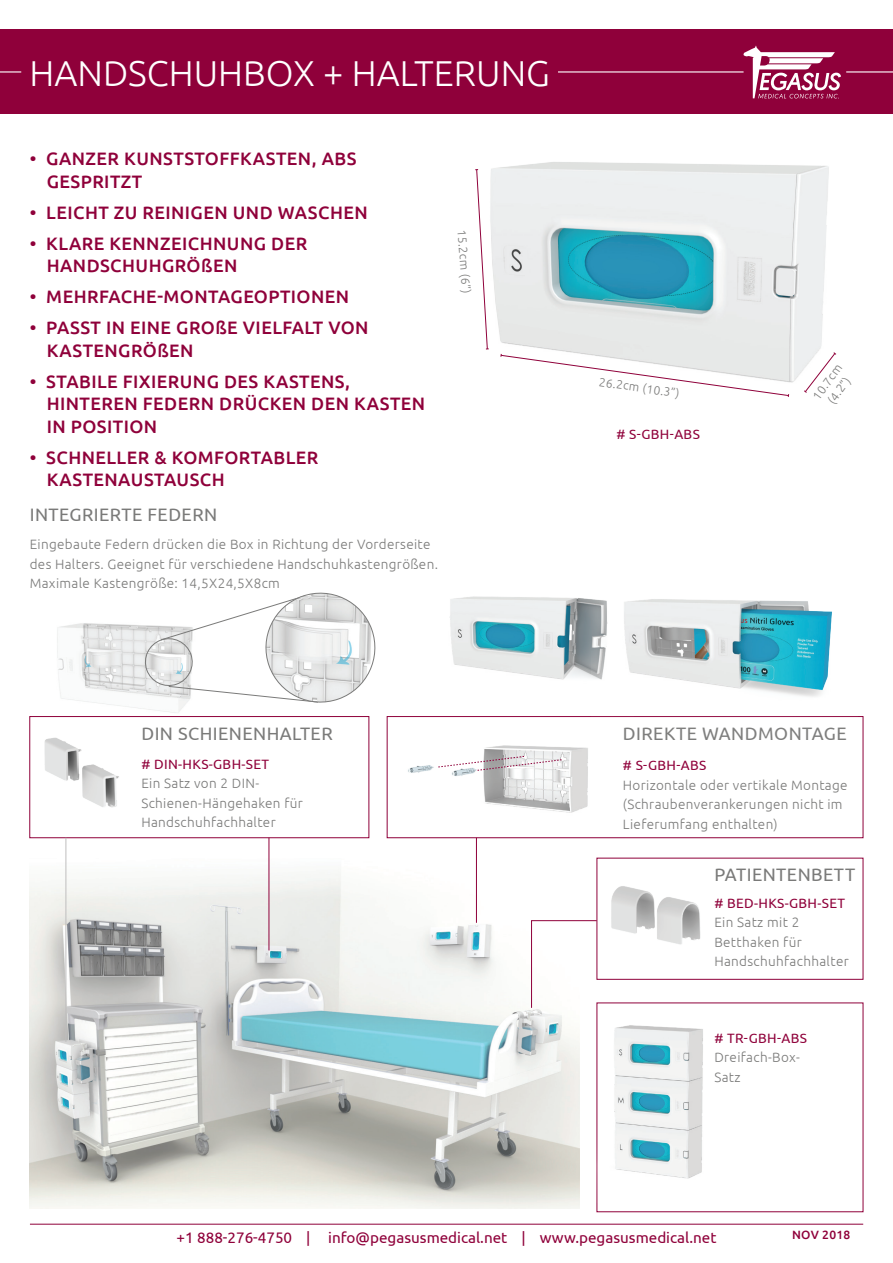
<style>
.page{position:relative;width:893px;height:1263px;background:#fff}
.page>*{position:absolute;margin:0;border:0;box-sizing:border-box;transform-origin:0 0}
.t1{font:300 36px "Ubuntu";color:#fff}
.t2{font:500 18px/22.5px "Ubuntu";letter-spacing:.025em;color:#8f003a}
.t3{font:18px "Ubuntu";letter-spacing:.025em;color:#7a7a79}
.t4{font:15.3px "Ubuntu";color:#8f003a}
.t5{font:300 13.5px/19.5px "Ubuntu";letter-spacing:.025em;color:#7a7a79}
.t6{font:13.5px "Ubuntu";letter-spacing:.025em;color:#8f003a}
.t7{font:300 12px/14.4px "Ubuntu";color:#7a7a79;text-align:center}
.t8{font:500 12px "Ubuntu";letter-spacing:.025em;color:#8f003a}
</style>
<div class="page">
<div style="left:30px;top:716px;width:339px;height:122px;border:1px solid #8f003a"></div>
<img style="left:490px;top:162px;width:339px;height:233px">
<img style="left:30px;top:858px;width:550px;height:351px">
<div style="left:0;top:30px;width:893px;height:84px;background:#8f003a"></div>
<hr style="left:0;top:71px;width:21px;height:2px;background:#fff">
<img style="left:450px;top:596px;width:141px;height:75px">
<img style="left:57px;top:623px;width:124px;height:90px">
<svg style="left:142px;top:592px;width:234px;height:117px"></svg>
<svg style="left:803px;top:352px;width:33px;height:41px"></svg>
<svg style="left:500px;top:354px;width:289px;height:43px"></svg>
<svg style="left:475px;top:169px;width:14px;height:181px"></svg>
<img style="left:29px;top:721px;width:90px;height:115px">
<hr style="left:66px;top:838px;width:1px;height:204px;background:#bfbebe">
<hr style="left:269px;top:838px;width:1px;height:112px;background:#8f003a">
<hr style="left:476px;top:838px;width:1px;height:85px;background:#8f003a">
<img style="left:596px;top:868px;width:105px;height:99px">
<svg style="left:531px;top:920px;width:66px;height:88px"></svg>
<img style="left:384px;top:671px;width:241px;height:197px">
<img style="left:584px;top:1000px;width:137px;height:203px">
<img style="left:591px;top:599px;width:266px;height:141px">
<svg style="left:438px;top:756px;width:124px;height:15px"></svg>
<hr style="left:558px;top:71px;width:186px;height:2px;background:#fff">
<hr style="left:30px;top:1224px;width:833px;height:1px;background:#8f003a">
<hr style="left:846px;top:71px;width:47px;height:2px;background:#fff">
<svg style="left:743px;top:45px;width:98px;height:54px"></svg>
<h1 class="t1" style="left:29px;top:51px;width:522px">HANDSCHUHBOX + HALTERUNG</h1>
<h2 class="t2" style="left:47px;top:147px;width:311px;text-indent:-17px">• GANZER KUNSTSTOFFKASTEN, ABS<br>GESPRITZT</h2>
<h2 class="t2" style="left:30px;top:201px;width:339px">• LEICHT ZU REINIGEN UND WASCHEN</h2>
<h2 class="t2" style="left:47px;top:232px;width:262px;text-indent:-17px">• KLARE KENNZEICHNUNG DER<br>HANDSCHUHGRÖSEN</h2>
<h2 class="t2" style="left:30px;top:285px;width:321px">• MEHRFACHE-MONTAGEOPTIONEN</h2>
<h2 class="t2" style="left:47px;top:316px;width:323px;text-indent:-17px">• PASST IN EINE GROSE VIELFALT VON<br>KASTENGRÖSEN</h2>
<h2 class="t2" style="left:47px;top:370px;width:380px;text-indent:-17px">• STABILE FIXIERUNG DES KASTENS,<br>HINTEREN FEDERN DRÜCKEN DEN KASTEN<br>IN POSITION</h2>
<h2 class="t2" style="left:47px;top:446px;width:273px;text-indent:-17px">• SCHNELLER &amp; KOMFORTABLER<br>KASTENAUSTAUSCH</h2>
<h2 class="t3" style="left:30px;top:504px;width:189px">INTEGRIERTE FEDERN</h2>
<p class="t5" style="left:30px;top:534px;width:410px">Eingebaute Federn drücken die Box in Richtung der Vorderseite des Halters. Geeignet für verschiedene Handschuhkastengrößen.<br>Maximale Kastengröße: 14,5X24,5X8cm</p>
<p class="t7" style="left:469px;top:229px;width:65px;rotate:85deg">15.2cm (6”)</p>
<p class="t7" style="left:600px;top:374px;width:83px;rotate:9deg">26.2cm (10.3”)</p>
<p class="t6" style="left:616px;top:426px;width:85px"># S-GBH-ABS</p>
<p class="t7" style="left:809px;top:394px;width:42px;rotate:-54deg">10.7cm (4.2”)</p>
<h2 class="t3" style="left:141px;top:723px;width:193px">DIN SCHIENENHALTER</h2>
<p class="t6" style="left:141px;top:756px;width:129px"># DIN-HKS-GBH-SET</p>
<p class="t5" style="left:141px;top:773px;width:163px">Ein Satz von 2 DIN-<br>Schienen-Hängehaken für<br>Handschuhfachhalter</p>
<h2 class="t3" style="left:623px;top:723px;width:225px">DIREKTE WANDMONTAGE</h2>
<p class="t6" style="left:623px;top:757px;width:85px"># S-GBH-ABS</p>
<p class="t5" style="left:623px;top:775px;width:226px">Horizontale oder vertikale Montage (Schraubenverankerungen nicht im<br>Lieferumfang enthalten)</p>
<h2 class="t3" style="left:714px;top:863px;width:142px">PATIENTENBETT</h2>
<p class="t6" style="left:714px;top:895px;width:132px"># BED-HKS-GBH-SET</p>
<p class="t5" style="left:714px;top:912px;width:136px">Ein Satz mit 2<br>Betthaken für<br>Handschuhfachhalter</p>
<p class="t6" style="left:714px;top:1030px;width:94px"># TR-GBH-ABS</p>
<p class="t5" style="left:714px;top:1047px;width:87px">Dreifach-Box-<br>Satz</p>
<p class="t4" style="left:176px;top:1229px;width:136px">+1 888-276-4750 |</p>
<p class="t8" style="left:792px;top:1227px;width:60px">NOV 2018</p>
<p class="t4" style="left:328px;top:1229px;width:390px">info@pegasusmedical.net | www.pegasusmedical.net</p>
</div>
